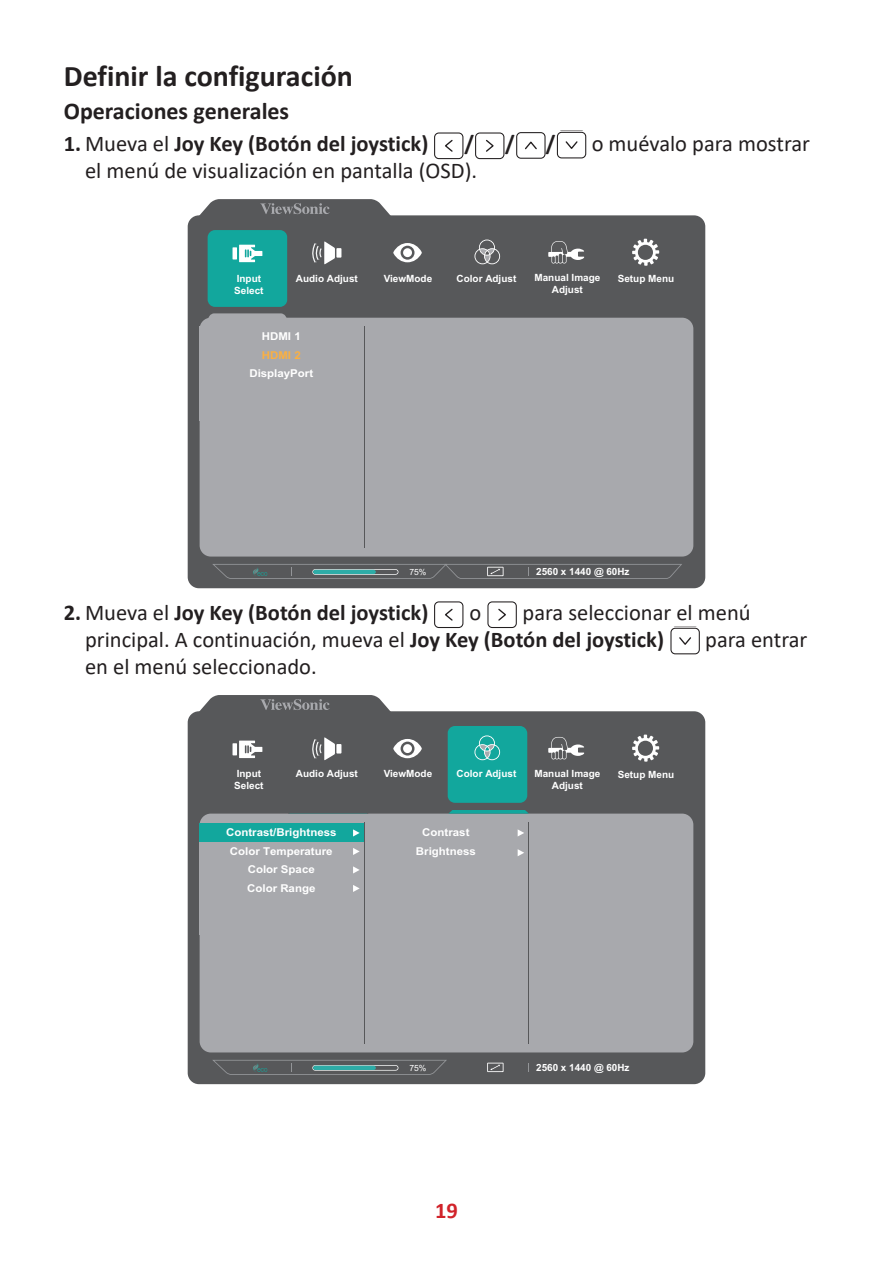
<style>
.page{position:relative;width:893px;height:1263px;background:#fff}
.page>*{position:absolute;margin:0;border:0;box-sizing:border-box;transform-origin:0 0}
.t1{font:700 30px "Calibri";color:#231f20}
.t2{font:700 24px "Calibri";color:#231f20}
.t3{font:22.5px/27px "Calibri";color:#231f20}
.t4{font:700 22.5px "Calibri";color:#231f20}
.t5{font:700 22.5px "Calibri";color:#d1232a}
.t6{font:700 10.8px/18.5px "Arial";color:#fff;text-align:center;scale:1.06 1}
.t7{font:700 10.8px "Arial";color:#fbb041;scale:1.06 1}
.t8{font:700 9.9px/12px "Arial";color:#fff}
.t9{font:8.55px "Arial";color:#fff}
.s1{font-weight:400}
.s2{font-weight:700}
</style>
<div class="page">
<div style="left:434px;top:132px;width:29px;height:27px;border:1px solid #231f20;border-radius:4px"></div>
<svg style="left:445px;top:140px;width:8px;height:12px"></svg>
<div style="left:475px;top:132px;width:29px;height:27px;border:1px solid #231f20;border-radius:4px"></div>
<svg style="left:486px;top:139px;width:8px;height:13px"></svg>
<div style="left:516px;top:132px;width:30px;height:27px;border:1px solid #231f20;border-radius:4px"></div>
<svg style="left:525px;top:141px;width:12px;height:9px"></svg>
<div style="left:557px;top:132px;width:29px;height:26px;border:1px solid #231f20;border-radius:4px"></div>
<svg style="left:565px;top:141px;width:13px;height:8px"></svg>
<svg style="left:560px;top:131px;width:23px;height:1px"></svg>
<div style="left:188px;top:215px;width:517px;height:373px;background:#57585a;border-radius:11px"></div>
<svg style="left:208px;top:313px;width:79px;height:5px"></svg>
<div style="left:200px;top:318px;width:493px;height:239px;background:#a8a9ad;border-radius:11px"></div>
<div style="left:208px;top:230px;width:79px;height:77px;background:#12a79d;border-radius:7px"></div>
<hr style="left:364px;top:326px;width:1px;height:222px;background:#57585a">
<svg style="left:212px;top:564px;width:470px;height:15px"></svg>
<svg style="left:194px;top:199px;width:202px;height:18px"></svg>
<svg style="left:632px;top:239px;width:27px;height:27px"></svg>
<svg style="left:393px;top:243px;width:29px;height:19px"></svg>
<div style="left:403px;top:248px;width:9px;height:9px;background:#fff;border-radius:50%"></div>
<svg style="left:548px;top:241px;width:36px;height:23px"></svg>
<hr style="left:233px;top:247px;width:4px;height:12px;background:#fff">
<svg style="left:239px;top:245px;width:23px;height:17px"></svg>
<div style="left:336px;top:248px;width:5px;height:10px;background:#fff"></div>
<svg style="left:312px;top:241px;width:23px;height:23px"></svg>
<svg style="left:474px;top:240px;width:26px;height:24px"></svg>
<div style="left:434px;top:601px;width:29px;height:27px;border:1px solid #231f20;border-radius:4px"></div>
<svg style="left:445px;top:608px;width:8px;height:13px"></svg>
<div style="left:487px;top:601px;width:30px;height:27px;border:1px solid #231f20;border-radius:4px"></div>
<svg style="left:498px;top:608px;width:8px;height:13px"></svg>
<div style="left:670px;top:628px;width:30px;height:26px;border:1px solid #231f20;border-radius:4px"></div>
<svg style="left:679px;top:637px;width:12px;height:8px"></svg>
<svg style="left:674px;top:626px;width:23px;height:1px"></svg>
<div style="left:188px;top:711px;width:517px;height:373px;background:#57585a;border-radius:11px"></div>
<div style="left:200px;top:814px;width:493px;height:238px;background:#a8a9ad;border-radius:11px"></div>
<div style="left:448px;top:726px;width:79px;height:77px;background:#12a79d;border-radius:7px"></div>
<svg style="left:353px;top:885px;width:7px;height:7px"></svg>
<div style="left:200px;top:824px;width:164px;height:18px;background:#12a79d"></div>
<svg style="left:353px;top:829px;width:7px;height:7px"></svg>
<svg style="left:518px;top:829px;width:6px;height:7px"></svg>
<hr style="left:528px;top:822px;width:1px;height:222px;background:#57585a">
<hr style="left:364px;top:822px;width:1px;height:222px;background:#57585a">
<svg style="left:487px;top:1063px;width:17px;height:9px"></svg>
<svg style="left:212px;top:1060px;width:235px;height:15px"></svg>
<svg style="left:194px;top:695px;width:202px;height:18px"></svg>
<svg style="left:288px;top:813px;width:80px;height:1px"></svg>
<svg style="left:448px;top:810px;width:81px;height:4px"></svg>
<svg style="left:518px;top:849px;width:6px;height:7px"></svg>
<svg style="left:632px;top:735px;width:27px;height:27px"></svg>
<svg style="left:393px;top:739px;width:29px;height:19px"></svg>
<div style="left:403px;top:744px;width:9px;height:9px;background:#fff;border-radius:50%"></div>
<svg style="left:548px;top:737px;width:36px;height:22px"></svg>
<hr style="left:233px;top:743px;width:4px;height:12px;background:#fff">
<svg style="left:239px;top:741px;width:23px;height:17px"></svg>
<div style="left:336px;top:744px;width:5px;height:9px;background:#fff"></div>
<svg style="left:312px;top:737px;width:23px;height:23px"></svg>
<svg style="left:474px;top:735px;width:26px;height:25px"></svg>
<svg style="left:353px;top:866px;width:7px;height:7px"></svg>
<svg style="left:353px;top:848px;width:7px;height:7px"></svg>
<h1 class="t1" style="left:64px;top:55px;width:291px">Definir la configuración</h1>
<p class="t2" style="left:64px;top:94px;width:227px">Operaciones generales</p>
<p class="t4" style="left:64px;top:127px;width:366px">1. <span class="s1">Mueva el</span> Joy Key (Botón del joystick)</p>
<p class="t4" style="left:464px;top:127px;width:11px">/</p>
<p class="t4" style="left:505px;top:127px;width:11px">/</p>
<p class="t4" style="left:546px;top:127px;width:11px">/</p>
<p class="t3" style="left:592px;top:129px;width:220px">o muévalo para mostrar</p>
<p class="t3" style="left:85px;top:156px;width:394px">el menú de visualización en pantalla (OSD).</p>
<p class="t8" style="left:234px;top:272px;width:31px">Input<br>Select</p>
<p class="t8" style="left:296px;top:272px;width:63px">Audio Adjust</p>
<p class="t6" style="left:262px;top:327px;width:38px">HDMI 1</p>
<p class="t7" style="left:262px;top:347px;width:38px">HDMI 2</p>
<p class="t6" style="left:249px;top:364px;width:62px">DisplayPort</p>
<p class="t8" style="left:384px;top:272px;width:50px">ViewMode</p>
<p class="t8" style="left:457px;top:272px;width:61px">Color Adjust</p>
<p class="t8" style="left:534px;top:272px;width:67px">Manual Image</p>
<p class="t8" style="left:618px;top:272px;width:58px">Setup Menu</p>
<p class="t8" style="left:552px;top:284px;width:32px">Adjust</p>
<p class="t9" style="left:409px;top:566px;width:19px">75%</p>
<p class="t8" style="left:536px;top:565px;width:95px">2560 x 1440 @ 60Hz</p>
<p class="t4" style="left:64px;top:596px;width:366px">2. <span class="s1">Mueva el</span> Joy Key (Botón del joystick)</p>
<p class="t3" style="left:470px;top:598px;width:13px">o</p>
<p class="t3" style="left:85px;top:598px;width:667px;text-indent:438px">para seleccionar el menú principal. A continuación, mueva el <span class="s2">Joy Key (Botón del joystick)</span></p>
<p class="t3" style="left:705px;top:625px;width:104px">para entrar</p>
<p class="t3" style="left:85px;top:652px;width:233px">en el menú seleccionado.</p>
<p class="t8" style="left:384px;top:768px;width:50px">ViewMode</p>
<p class="t8" style="left:457px;top:768px;width:61px">Color Adjust</p>
<p class="t8" style="left:534px;top:768px;width:67px">Manual Image</p>
<p class="t8" style="left:618px;top:768px;width:58px">Setup Menu</p>
<p class="t8" style="left:552px;top:780px;width:32px">Adjust</p>
<p class="t8" style="left:234px;top:768px;width:31px">Input<br>Select</p>
<p class="t8" style="left:296px;top:768px;width:63px">Audio Adjust</p>
<p class="t6" style="left:226px;top:823px;width:106px">Contrast/Brightness<br>Color Temperature<br>Color Space<br>Color Range</p>
<p class="t6" style="left:416px;top:823px;width:58px">Contrast<br>Brightness</p>
<p class="t9" style="left:409px;top:1062px;width:19px">75%</p>
<p class="t8" style="left:536px;top:1061px;width:95px">2560 x 1440 @ 60Hz</p>
<p class="t5" style="left:435px;top:1194px;width:24px">19</p>
</div>
